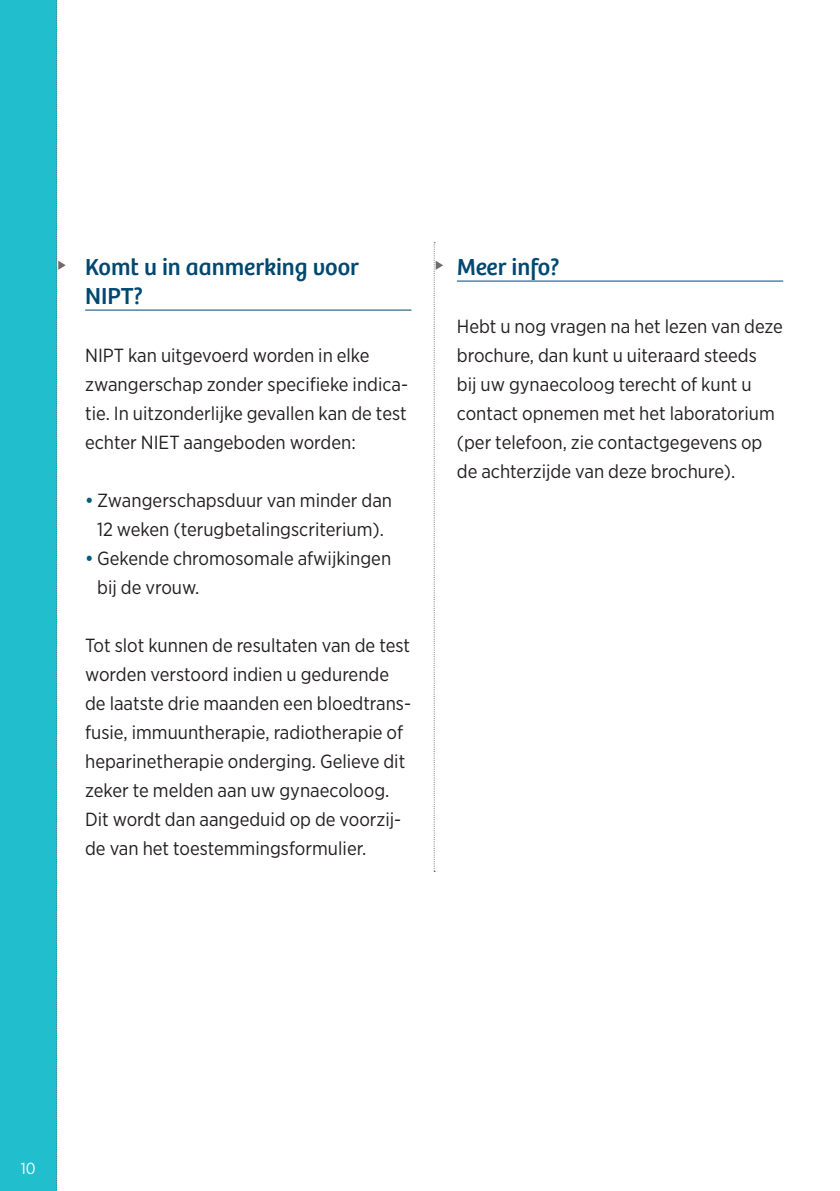
<style>
.page{position:relative;width:840px;height:1191px;background:#fff}
.page>*{position:absolute;margin:0;border:0;box-sizing:border-box;transform-origin:0 0}
.t1{font:24px/29px "Bree";color:#014871}
.t2{font:19px/29px "Gotham Narrow";color:#231f20}
.t3{font:16px "Gotham Narrow";color:#fff}
.s1{font-weight:500;color:#005f7b}
</style>
<div class="page">
<div style="left:0;top:0;width:57px;height:1191px;background:#21bece"></div>
<svg style="left:56px;top:0;width:10px;height:1190px"></svg>
<svg style="left:433px;top:242px;width:10px;height:630px"></svg>
<hr style="left:85px;top:310px;width:326px;height:1px;background:#014871">
<hr style="left:456px;top:281px;width:326px;height:1px;background:#014871">
<p class="t1" style="left:85px;top:253px;width:275px">Komt u in aanmerking voor<br>NIPT?</p>
<p class="t2" style="left:85px;top:340px;width:324px">NIPT kan uitgevoerd worden in elke zwangerschap zonder specifieke indica&shy;tie. In uitzonderlijke gevallen kan de test echter NIET aangeboden worden:</p>
<p class="t2" style="left:85px;top:485px;width:308px;text-align:center"><span class="s1">•</span> Zwangerschapsduur van minder dan<br>12 weken (terugbetalingscriterium).</p>
<p class="t2" style="left:97px;top:543px;width:295px;text-indent:-12px"><span class="s1">•</span> Gekende chromosomale afwijkingen bij de vrouw.</p>
<p class="t2" style="left:85px;top:630px;width:327px">Tot slot kunnen de resultaten van de test worden verstoord indien u gedurende de laatste drie maanden een bloedtrans&shy;fusie, immuuntherapie, radiotherapie of heparinetherapie onderging. Gelieve dit zeker te melden aan uw gynaecoloog.<br>Dit wordt dan aangeduid op de voorzij&shy;de van het toestemmingsformulier.</p>
<p class="t1" style="left:456px;top:253px;width:104px">Meer info?</p>
<p class="t2" style="left:456px;top:311px;width:327px">Hebt u nog vragen na het lezen van deze brochure, dan kunt u uiteraard steeds<br>bij uw gynaecoloog terecht of kunt u contact opnemen met het laboratorium (per telefoon, zie contactgegevens op de achterzijde van deze brochure).</p>
<p class="t3" style="left:21px;top:1158px;width:16px">10</p>
</div>
